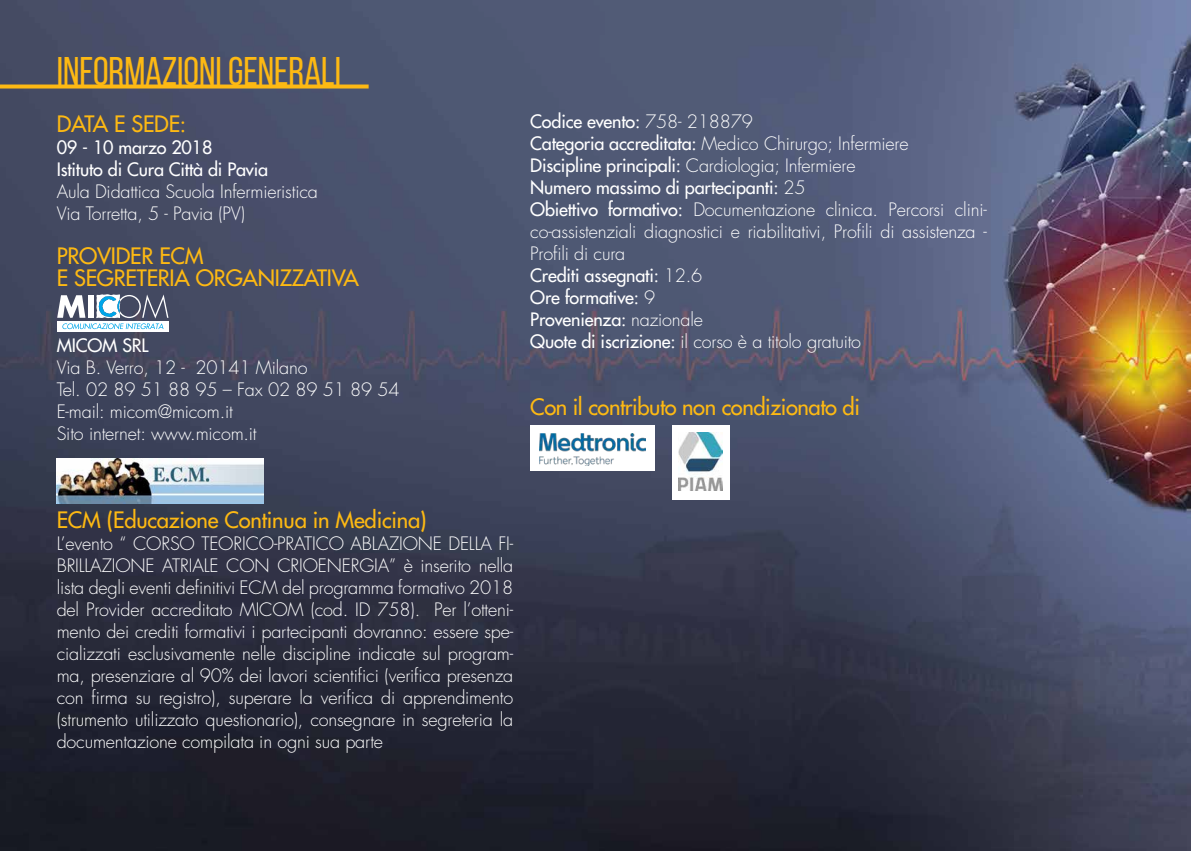
<style>
.page{position:relative;width:1191px;height:851px;background:#fff}
.page>*{position:absolute;margin:0;border:0;box-sizing:border-box;transform-origin:0 0}
.t1{font:40px "Bebas Neue";color:#fdb913}
.t2{font:500 22px/22px "Futura Std";letter-spacing:-.01em;color:#fdb913}
.t3{font:300 18px/22px "Futura Std";letter-spacing:-.01em;color:#fff}
.t4{font:500 18px/22px "Futura Std";letter-spacing:-.01em;color:#fff}
.s1{font-weight:500}
</style>
<div class="page">
<img style="left:0;top:0;width:1191px;height:850px">
<svg style="left:0;top:84px;width:369px;height:4px"></svg>
<div style="left:57px;top:320px;width:111px;height:11px;background:#fff"></div>
<svg style="left:57px;top:294px;width:111px;height:35px"></svg>
<img style="left:57px;top:459px;width:206px;height:44px">
<svg style="left:530px;top:425px;width:125px;height:46px"></svg>
<div style="left:672px;top:425px;width:58px;height:74px;background:#fff"></div>
<img style="left:678px;top:432px;width:44px;height:58px">
<h1 class="t1" style="left:57px;top:50px;width:286px">INFORMAZIONI GENERALI</h1>
<p class="t2" style="left:57px;top:113px;width:131px">DATA E SEDE:</p>
<p class="t4" style="left:57px;top:136px;width:213px">09 - 10 marzo 2018<br>Istituto di Cura Città di Pavia</p>
<p class="t3" style="left:57px;top:181px;width:263px">Aula Didattica Scuola Infermieristica<br>Via Torretta, 5 - Pavia (PV)</p>
<p class="t2" style="left:57px;top:245px;width:304px">PROVIDER ECM<br>E SEGRETERIA ORGANIZZATIVA</p>
<p class="t4" style="left:57px;top:334px;width:93px">MICOM SRL</p>
<p class="t3" style="left:57px;top:357px;width:344px">Via B. Verro, 12 - 20141 Milano<br>Tel. 02 89 51 88 95 – Fax 02 89 51 89 54<br>E-mail: micom@micom.it<br>Sito internet: www.micom.it</p>
<p class="t3" style="left:530px;top:111px;width:458px"><span class="s1">Codice evento:</span> 758- 218879<br><span class="s1">Categoria accreditata:</span> Medico Chirurgo; Infermiere<br><span class="s1">Discipline principali:</span> Cardiologia; Infermiere<br><span class="s1">Numero massimo di partecipanti:</span> 25<br><span class="s1">Obiettivo formativo:</span> Documentazione clinica. Percorsi clini&shy;co-assistenziali diagnostici e riabilitativi, Profili di assistenza - Profili di cura<br><span class="s1">Crediti assegnati:</span> 12.6<br><span class="s1">Ore formative:</span> 9<br><span class="s1">Provenienza:</span> nazionale<br><span class="s1">Quote di iscrizione:</span> il corso è a titolo gratuito</p>
<p class="t2" style="left:530px;top:395px;width:331px">Con il contributo non condizionato di</p>
<p class="t2" style="left:57px;top:509px;width:371px">ECM (Educazione Continua in Medicina)</p>
<p class="t3" style="left:57px;top:533px;width:458px;text-align:justify">L’evento “ CORSO TEORICO-PRATICO ABLAZIONE DELLA FI-BRILLAZIONE ATRIALE CON CRIOENERGIA” è inserito nella lista degli eventi definitivi ECM del programma formativo 2018 del Provider accreditato MICOM (cod. ID 758). Per l’otteni&shy;mento dei crediti formativi i partecipanti dovranno: essere spe&shy;cializzati esclusivamente nelle discipline indicate sul program&shy;ma, presenziare al 90% dei lavori scientifici (verifica presenza con firma su registro), superare la verifica di apprendimento (strumento utilizzato questionario), consegnare in segreteria la documentazione compilata in ogni sua parte</p>
</div>
